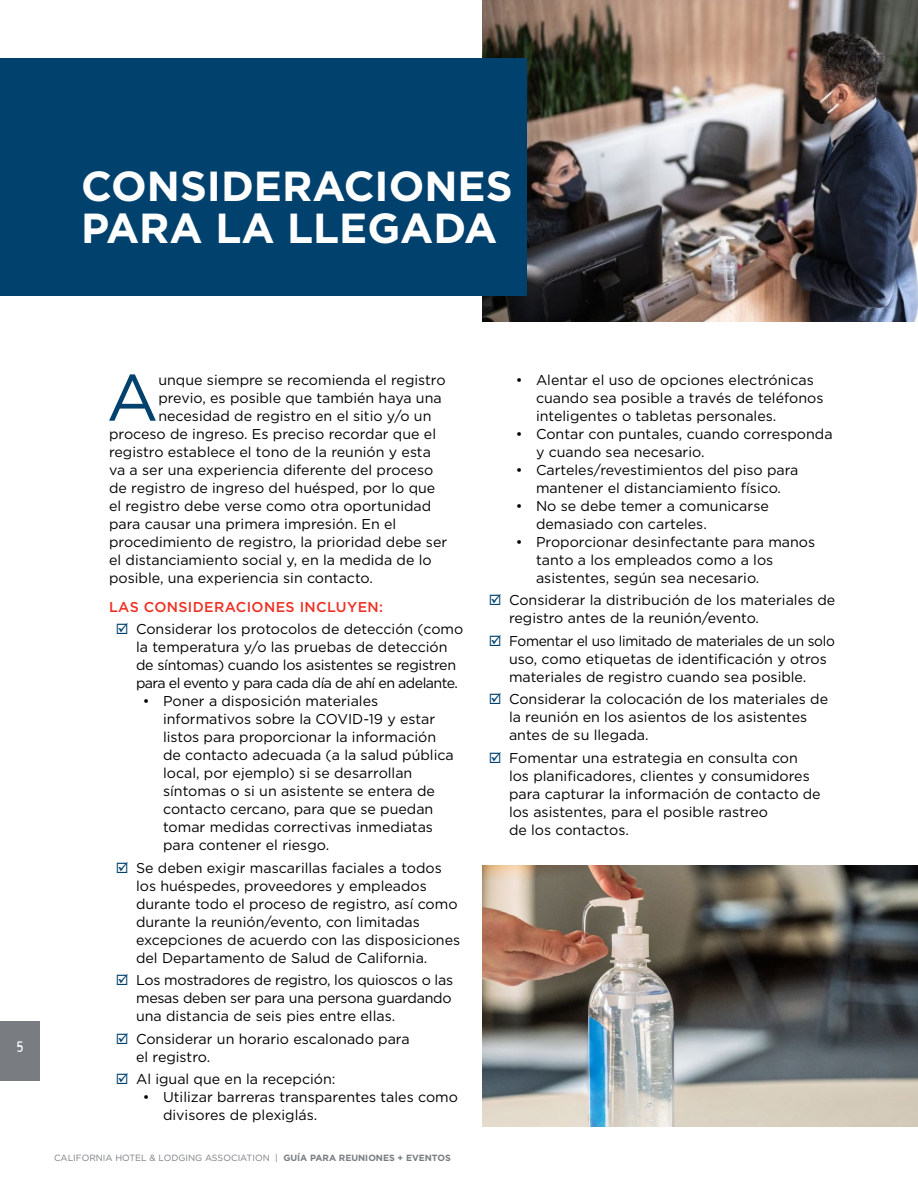
<style>
.page{position:relative;width:918px;height:1188px;background:#fff}
.page>*{position:absolute;margin:0;border:0;box-sizing:border-box;transform-origin:0 0}
.t1{font:65.7px "Gotham";color:#00416e}
.t2{font:700 42px/42px "Gotham";color:#fff}
.t3{font:15px "Blue Highway D Type";color:#fff}
.t4{font:14.25px/18px "Gotham";color:#000}
.t5{font:14.25px/18px "Gotham";letter-spacing:-.02em;color:#000}
.t6{font:14.25px/18px "Gotham";color:#000;scale:.96 1}
.t7{font:500 14.25px "Gotham";letter-spacing:.025em;color:#ee3124}
.t8{font:9px "Gotham";color:#797d82}
.s1{color:#00416e}
.s2{font-weight:700}
</style>
<div class="page">
<div style="left:0;top:1021px;width:40px;height:59px;background:#797d82"></div>
<img style="left:482px;top:0;width:436px;height:321px">
<img style="left:482px;top:865px;width:436px;height:262px">
<div style="left:0;top:58px;width:526px;height:238px;background:#00416e"></div>
<h2 class="t2" style="left:81px;top:165px;width:433px">CONSIDERACIONES<br>PARA LA LLEGADA</h2>
<p class="t3" style="left:17px;top:1037px;width:8px">5</p>
<h1 class="t1" style="left:107px;top:355px;width:53px">A</h1>
<p class="t4" style="left:158px;top:370px;width:289px">unque siempre se recomienda el registro</p>
<p class="t4" style="left:158px;top:388px;width:285px">previo, es posible que también haya una</p>
<p class="t4" style="left:158px;top:406px;width:275px">necesidad de registro en el sitio y/o un</p>
<p class="t4" style="left:109px;top:424px;width:329px">proceso de ingreso. Es preciso recordar que el</p>
<p class="t4" style="left:109px;top:442px;width:323px">registro establece el tono de la reunión y esta</p>
<p class="t4" style="left:109px;top:460px;width:326px">va a ser una experiencia diferente del proceso</p>
<p class="t4" style="left:109px;top:478px;width:328px">de registro de ingreso del huésped, por lo que</p>
<p class="t4" style="left:109px;top:496px;width:324px">el registro debe verse como otra oportunidad</p>
<p class="t4" style="left:109px;top:514px;width:289px">para causar una primera impresión. En el</p>
<p class="t4" style="left:109px;top:532px;width:340px">procedimiento de registro, la prioridad debe ser</p>
<p class="t4" style="left:109px;top:550px;width:324px">el distanciamiento social y, en la medida de lo</p>
<p class="t4" style="left:109px;top:568px;width:265px">posible, una experiencia sin contacto.</p>
<p class="t7" style="left:109px;top:598px;width:276px">LAS CONSIDERACIONES INCLUYEN:</p>
<p class="t5" style="left:136px;top:620px;width:329px;text-indent:-20px"><span class="s1">☑</span> Considerar los protocolos de detección (como la temperatura y/o las pruebas de detección de síntomas) cuando los asistentes se registren para el evento y para cada día de ahí en adelante.</p>
<p class="t4" style="left:163px;top:692px;width:292px;text-indent:-20px">• Poner a disposición materiales informativos sobre la COVID-19 y estar listos para proporcionar la información de contacto adecuada (a la salud pública local, por ejemplo) si se desarrollan síntomas o si un asistente se entera de contacto cercano, para que se puedan tomar medidas correctivas inmediatas para contener el riesgo.</p>
<p class="t4" style="left:136px;top:859px;width:326px;text-indent:-20px"><span class="s1">☑</span> Se deben exigir mascarillas faciales a todos los huéspedes, proveedores y empleados durante todo el proceso de registro, así como durante la reunión/evento, con limitadas excepciones de acuerdo con las disposiciones del Departamento de Salud de California.</p>
<p class="t4" style="left:136px;top:971px;width:319px;text-align:justify;text-indent:-20px"><span class="s1">☑</span> Los mostradores de registro, los quioscos o las mesas deben ser para una persona guardando una distancia de seis pies entre ellas.</p>
<p class="t4" style="left:136px;top:1030px;width:275px;text-indent:-20px"><span class="s1">☑</span> Considerar un horario escalonado para el registro.</p>
<p class="t4" style="left:116px;top:1070px;width:221px"><span class="s1">☑</span> Al igual que en la recepción:</p>
<p class="t4" style="left:163px;top:1088px;width:296px;text-indent:-20px">• Utilizar barreras transparentes tales como divisores de plexiglás.</p>
<p class="t8" style="left:54px;top:1152px;width:398px">CALIFORNIA HOTEL &amp; LODGING ASSOCIATION | <span class="s2">GUÍA PARA REUNIONES + EVENTOS</span></p>
<p class="t4" style="left:536px;top:370px;width:289px;text-indent:-20px">• Alentar el uso de opciones electrónicas cuando sea posible a través de teléfonos inteligentes o tabletas personales.</p>
<p class="t4" style="left:536px;top:424px;width:298px;text-indent:-20px">• Contar con puntales, cuando corresponda y cuando sea necesario.</p>
<p class="t4" style="left:516px;top:460px;width:284px;text-align:center">• Carteles/revestimientos del piso para mantener el distanciamiento físico.</p>
<p class="t4" style="left:536px;top:496px;width:234px;text-indent:-20px">• No se debe temer a comunicarse demasiado con carteles.</p>
<p class="t4" style="left:536px;top:532px;width:281px;text-indent:-20px">• Proporcionar desinfectante para manos tanto a los empleados como a los asistentes, según sea necesario.</p>
<p class="t4" style="left:509px;top:591px;width:328px;text-indent:-20px"><span class="s1">☑</span> Considerar la distribución de los materiales de registro antes de la reunión/evento.</p>
<p class="t6" style="left:509px;top:631px;width:341px;text-indent:-20px"><span class="s1">☑</span> Fomentar el uso limitado de materiales de un solo uso, como etiquetas de identificación y otros materiales de registro cuando sea posible.</p>
<p class="t4" style="left:509px;top:690px;width:321px;text-indent:-20px"><span class="s1">☑</span> Considerar la colocación de los materiales de la reunión en los asientos de los asistentes antes de su llegada.</p>
<p class="t4" style="left:509px;top:748px;width:313px;text-indent:-20px"><span class="s1">☑</span> Fomentar una estrategia en consulta con los planificadores, clientes y consumidores para capturar la información de contacto de los asistentes, para el posible rastreo<br>de los contactos.</p>
</div>
